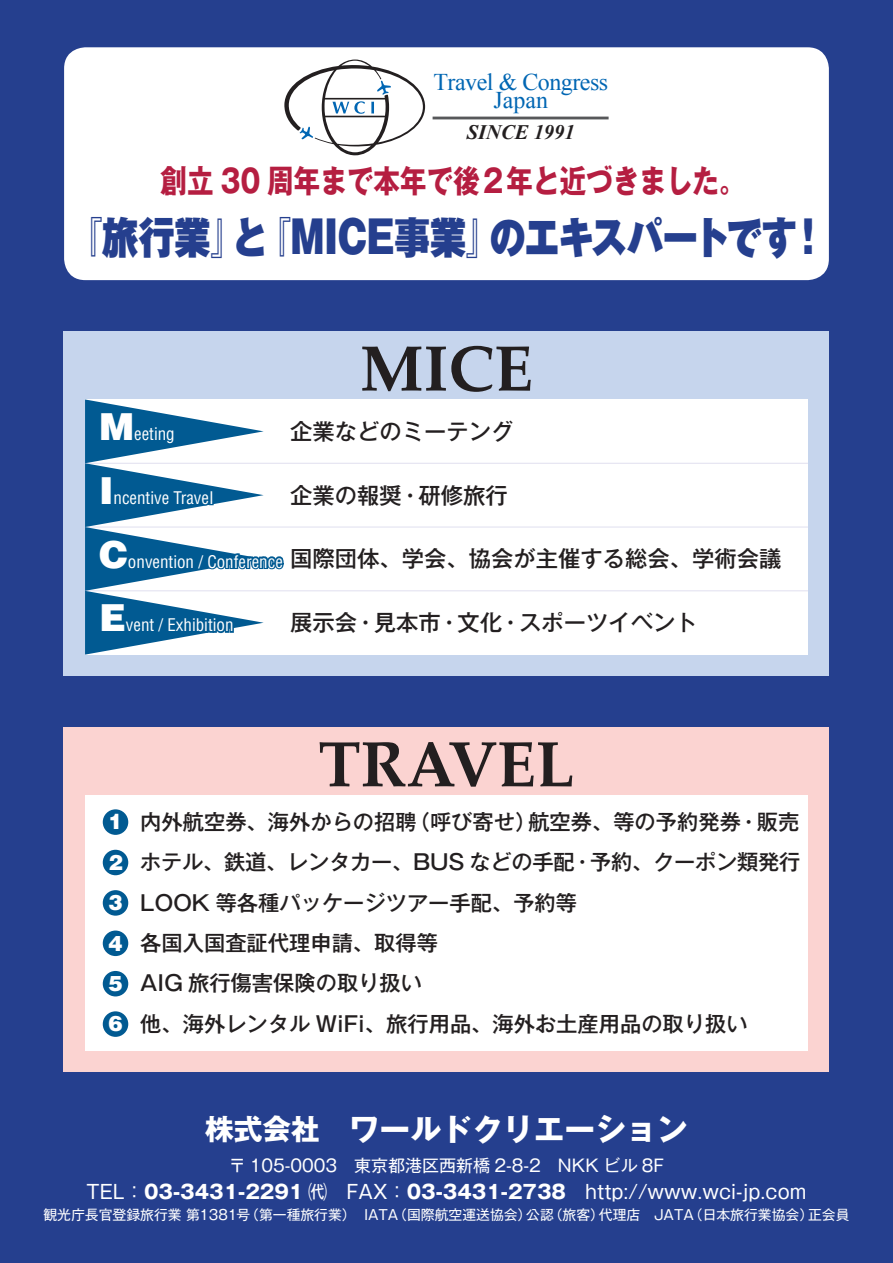
<style>
.page{position:relative;width:893px;height:1263px;background:#253f8e}
.page>*{position:absolute;margin:0;border:0;box-sizing:border-box;transform-origin:0 0}
.t1{font:700 63.75px "Palatino Linotype";color:#231f20}
.t2{font:900 43.35px "Gothic MB101 Pro";letter-spacing:-.01em;color:#253f8e;scale:.83 1}
.t3{font:900 43.35px "Gothic MB101 Pro";letter-spacing:-.05em;color:#253f8e;scale:.83 1}
.t4{font:700 31.95px "Gothic MB101 Pro";color:#b51e41;scale:.83 1}
.t5{font:700 30.9px "Gothic MB101 Pro";color:#fff}
.t6{font:24px "Times New Roman";letter-spacing:-.02em;color:#0166b3}
.t7{font:500 22.35px "Gothic MB101 Pro";color:#231f20}
.t8{font:500 21.3px/40.3px "Gothic MB101 Pro";color:#231f20}
.t9{font:900 21.3px/40.3px "Helvetica";color:#fff;text-align:justify}
.t10{font:italic 700 20.55px "Times New Roman";color:#231f20}
.t11{font:19.2px "Gothic MB101 Pro";color:#fff}
.t12{font:condensed 16.95px "Helvetica";color:#fff}
.t13{font:16.95px "Gothic MB101 Pro";color:#fff}
.t14{font:13.8px "Gothic MB101 Pro";color:#fff}
.s1{font-weight:900;font-stretch:normal;font-size:37.2px}
.s2{font-size:28.65px}
.s3{font-weight:700}
</style>
<div class="page">
<div style="left:64px;top:727px;width:765px;height:344px;background:#fbd3d1"></div>
<div style="left:85px;top:795px;width:723px;height:255px;background:#fff"></div>
<div style="left:103px;top:809px;width:25px;height:26px;background:#015a92;border-radius:50%"></div>
<div style="left:103px;top:850px;width:25px;height:25px;background:#015a92;border-radius:50%"></div>
<div style="left:103px;top:890px;width:25px;height:26px;background:#015a92;border-radius:50%"></div>
<div style="left:103px;top:930px;width:25px;height:26px;background:#015a92;border-radius:50%"></div>
<div style="left:103px;top:971px;width:25px;height:25px;background:#015a92;border-radius:50%"></div>
<div style="left:103px;top:1011px;width:25px;height:26px;background:#015a92;border-radius:50%"></div>
<div style="left:64px;top:331px;width:765px;height:345px;background:#c6d5ed"></div>
<div style="left:85px;top:399px;width:723px;height:256px;background:#fff"></div>
<hr style="left:85px;top:463px;width:723px;height:1px;background:#e0dfef">
<hr style="left:85px;top:527px;width:723px;height:1px;background:#e0dfef">
<hr style="left:85px;top:590px;width:723px;height:1px;background:#e0dfef">
<svg style="left:85px;top:399px;width:200px;height:256px"></svg>
<div style="left:64px;top:47px;width:765px;height:233px;background:#fff;border-radius:21px"></div>
<svg style="left:284px;top:60px;width:141px;height:95px"></svg>
<hr style="left:433px;top:117px;width:176px;height:2px;background:#57585a">
<p class="t6" style="left:433px;top:66px;width:176px">Travel &amp; Congress</p>
<p class="t10" style="left:467px;top:118px;width:109px">SINCE 1991</p>
<h3 class="t4" style="left:161px;top:155px;width:706px">創立 30 周年まで本年で後２年と近づきました。</h3>
<p class="t6" style="left:493px;top:84px;width:56px">Japan</p>
<h2 class="t2" style="left:67px;top:200px;width:526px">『旅行業 『と』 MICE事業』</h2>
<h2 class="t3" style="left:490px;top:200px;width:372px">のエキスパートです</h2>
<h2 class="t2" style="left:790px;top:200px;width:45px">!</h2>
<p class="t12" style="left:99px;top:423px;width:77px"><span class="s1">M</span>eeting</p>
<p class="t12" style="left:99px;top:487px;width:116px"><span class="s1">I</span>ncentive TraveI</p>
<p class="t12" style="left:99px;top:551px;width:185px"><span class="s1">C</span>onvention / Conference</p>
<p class="t12" style="left:99px;top:614px;width:136px"><span class="s1">E</span>vent / Exhibition</p>
<h1 class="t1" style="left:360px;top:324px;width:175px">MICE</h1>
<p class="t7" style="left:290px;top:413px;width:225px">企業などのミーテング</p>
<p class="t7" style="left:290px;top:477px;width:219px">企業の報奨・研修旅行</p>
<p class="t7" style="left:290px;top:540px;width:493px">国際団体、学会、協会が主催する総会、学術会議</p>
<p class="t7" style="left:290px;top:604px;width:409px">展示会・見本市・文化・スポーツイベント</p>
<h1 class="t1" style="left:318px;top:719px;width:258px">TRAVEL</h1>
<p class="t9" style="left:108px;top:801px;width:16px">1<br>2<br>3<br>4<br>5<br>6</p>
<p class="t8" style="left:409px;top:799px;width:129px">（呼び寄せ）</p>
<p class="t8" style="left:140px;top:799px;width:661px">内外航空券、海外からの招聘<br>ホテル、鉄道、レンタカー、BUS などの手配・予約、クーポン類発行<br>LOOK 等各種パッケージツアー手配、予約等<br>各国入国査証代理申請、取得等<br>AIG 旅行傷害保険の取り扱い<br>他、海外レンタル WiFi、旅行用品、海外お土産用品の取り扱い</p>
<p class="t8" style="left:528px;top:799px;width:273px">航空券、等の予約発券・販売</p>
<h3 class="t5" style="left:205px;top:1104px;width:484px"><span class="s2">株式会社　</span>ワールドクリエーション</h3>
<p class="t13" style="left:229px;top:1151px;width:437px">〒 105-0003　東京都港区西新橋 2-8-2　NKK ビル 8F</p>
<p class="t11" style="left:87px;top:1176px;width:721px">TEL：<span class="s3">03-3431-2291</span> ㈹　FAX：<span class="s3">03-3431-2738</span>　http://www.wci-jp.com</p>
<p class="t14" style="left:245px;top:1203px;width:155px">（第一種旅行業）　IATA</p>
<p class="t14" style="left:393px;top:1203px;width:140px">（国際航空運送協会）</p>
<p class="t14" style="left:549px;top:1203px;width:57px">（旅客）</p>
<p class="t14" style="left:689px;top:1203px;width:126px">（日本旅行業協会）</p>
<p class="t14" style="left:43px;top:1203px;width:208px">観光庁長官登録旅行業第1381号</p>
<p class="t14" style="left:599px;top:1203px;width:97px">代理店　JATA</p>
<p class="t14" style="left:808px;top:1203px;width:43px">正会員</p>
<p class="t14" style="left:526px;top:1203px;width:29px">公認</p>
</div>
